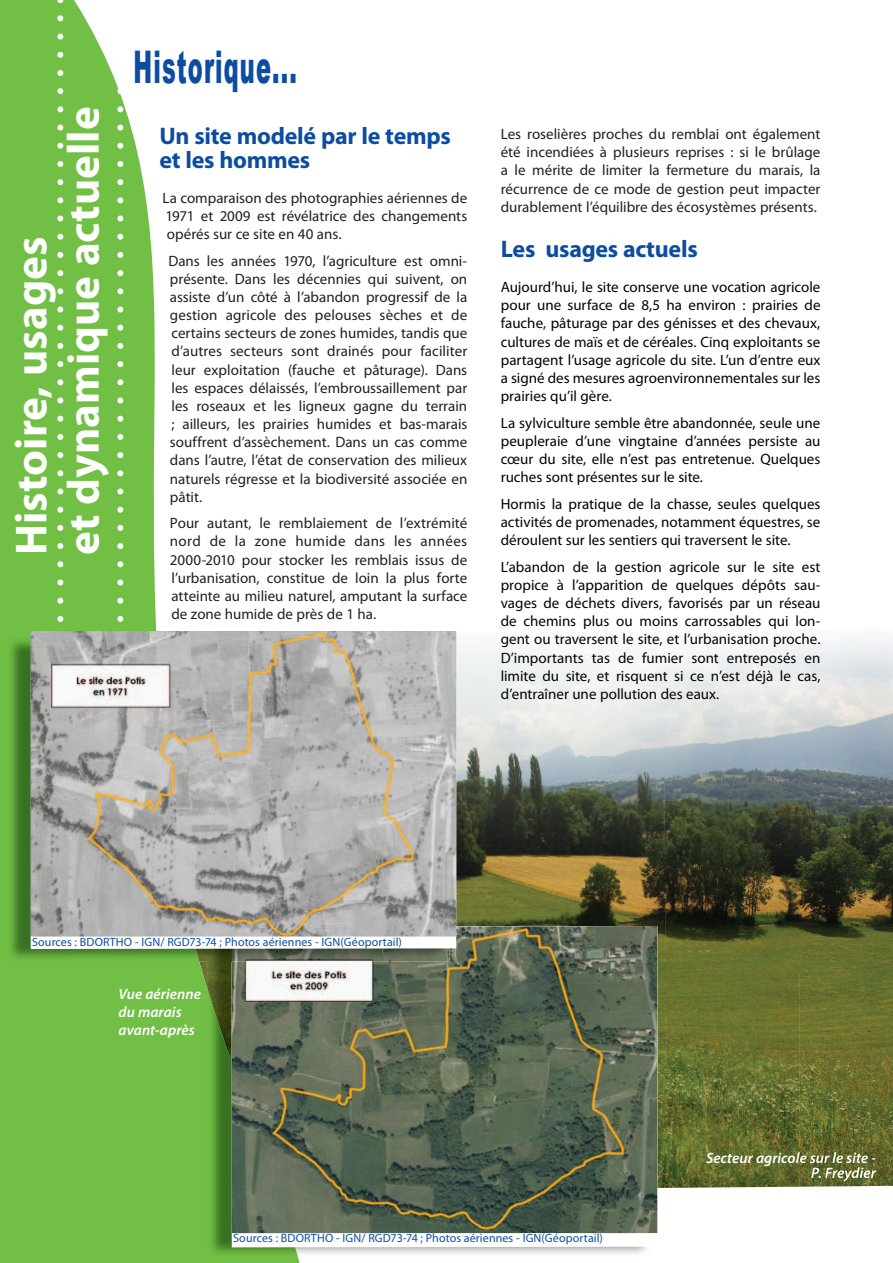
<style>
.page{position:relative;width:893px;height:1263px;background:#fff}
.page>*{position:absolute;margin:0;border:0;box-sizing:border-box;transform-origin:0 0}
.t1{font:700 45px/52.5px "Myriad Pro";color:#fff}
.t2{font:900 45px "Arial";letter-spacing:.05em;color:#0d4da1;scale:.5 1}
.t3{font:700 24px/24px "Myriad Pro";letter-spacing:-.015em;color:#0d4da1}
.t4{font:15px/18.1px "Myriad Pro";color:#231f20;text-align:justify}
.t5{font:15px/18.1px "Myriad Pro";color:#040503;text-align:justify}
.t6{font:italic 600 15px/18px "Myriad Pro";letter-spacing:.005em;color:#fff}
.t7{font:12px "Myriad Pro";letter-spacing:.01em;color:#0d4da1}
</style>
<div class="page">
<img style="left:456px;top:681px;width:207px;height:203px">
<img style="left:663px;top:680px;width:137px;height:354px">
<img style="left:800px;top:679px;width:93px;height:508px">
<img style="left:456px;top:884px;width:210px;height:50px">
<img style="left:657px;top:934px;width:11px;height:254px">
<img style="left:666px;top:1034px;width:134px;height:154px">
<img style="left:706px;top:1152px;width:94px;height:14px">
<svg style="left:0;top:0;width:300px;height:1263px;fill:#71bf44"></svg>
<img style="left:208px;top:961px;width:24px;height:29px">
<img style="left:208px;top:990px;width:90px;height:266px">
<img style="left:232px;top:926px;width:425px;height:307px">
<img style="left:199px;top:949px;width:33px;height:12px">
<img style="left:7px;top:637px;width:192px;height:324px">
<img style="left:232px;top:949px;width:217px;height:12px">
<svg style="left:57px;top:0;width:6px;height:631px"></svg>
<svg style="left:117px;top:0;width:6px;height:631px"></svg>
<img style="left:31px;top:631px;width:425px;height:305px">
<svg style="left:31px;top:936px;width:425px;height:13px"></svg>
<svg style="left:232px;top:1233px;width:418px;height:14px"></svg>
<img style="left:800px;top:1152px;width:76px;height:14px">
<img style="left:811px;top:1167px;width:65px;height:14px">
<h1 class="t1" style="left:6px;top:555px;width:450px;rotate:-90deg">Histoire, usages<br>et dynamique actuelle</h1>
<h1 class="t2" style="left:134px;top:34px;width:328px">Historique...</h1>
<h2 class="t3" style="left:159px;top:124px;width:293px">Un site modelé par le temps et les hommes</h2>
<p class="t4" style="left:162px;top:188px;width:306px">La comparaison des photographies aériennes de 1971 et 2009 est révélatrice des changements opérés sur ce site en 40 ans.</p>
<p class="t4" style="left:168px;top:251px;width:300px">Dans les années 1970, l’agriculture est omni&shy;présente. Dans les décennies qui suivent, on assiste d’un côté à l’abandon progressif de la gestion agricole des pelouses sèches et de certains secteurs de zones humides, tandis que d’autres secteurs sont drainés pour faciliter leur exploitation (fauche et pâturage). Dans les espaces délaissés, l’embroussaillement par les roseaux et les ligneux gagne du terrain ; ailleurs, les prairies humides et bas-marais souffrent d’assèchement. Dans un cas comme dans l’autre, l’état de conservation des milieux naturels régresse et la biodiversité associée en pâtit.</p>
<p class="t4" style="left:170px;top:514px;width:299px">Pour autant, le remblaiement de l’extrémité nord de la zone humide dans les années 2000-2010 pour stocker les remblais issus de l’urbanisation, constitue de loin la plus forte atteinte au milieu naturel, amputant la surface de zone humide de près de 1 ha.</p>
<p class="t4" style="left:501px;top:125px;width:321px">Les roselières proches du remblai ont également été incendiées à plusieurs reprises : si le brûlage a le mérite de limiter la fermeture du marais, la récurrence de ce mode de gestion peut impacter durablement l’équilibre des écosystèmes présents.</p>
<h2 class="t3" style="left:501px;top:237px;width:199px">Les usages actuels</h2>
<p class="t5" style="left:501px;top:278px;width:321px">Aujourd’hui, le site conserve une vocation agricole pour une surface de 8,5 ha environ : prairies de fauche, pâturage par des génisses et des chevaux, cultures de maïs et de céréales. Cinq exploitants se partagent l’usage agricole du site. L’un d’entre eux a signé des mesures agroenvironnementales sur les prairies qu’il gère.</p>
<p class="t5" style="left:501px;top:413px;width:321px">La sylviculture semble être abandonnée, seule une peupleraie d’une vingtaine d’années persiste au cœur du site, elle n’est pas entretenue. Quelques ruches sont présentes sur le site.</p>
<p class="t5" style="left:501px;top:494px;width:321px">Hormis la pratique de la chasse, seules quelques activités de promenades, notamment équestres, se déroulent sur les sentiers qui traversent le site.</p>
<p class="t5" style="left:501px;top:557px;width:321px">L’abandon de la gestion agricole sur le site est propice à l’apparition de quelques dépôts sau&shy;vages de déchets divers, favorisés par un réseau de chemins plus ou moins carrossables qui lon&shy;gent ou traversent le site, et l’urbanisation proche.<br>D’importants tas de fumier sont entreposés en limite du site, et risquent si ce n’est déjà le cas, d’entraîner une pollution des eaux.</p>
<p class="t7" style="left:32px;top:934px;width:371px">Sources : BDORTHO - IGN/ RGD73-74 ; Photos aériennes - IGN(Géoportail)</p>
<p class="t6" style="left:119px;top:984px;width:84px">Vue aérienne du marais avant-après</p>
<p class="t6" style="left:706px;top:1148px;width:171px">Secteur agricole sur le site -</p>
<p class="t7" style="left:233px;top:1231px;width:371px">Sources : BDORTHO - IGN/ RGD73-74 ; Photos aériennes - IGN(Géoportail)</p>
</div>
